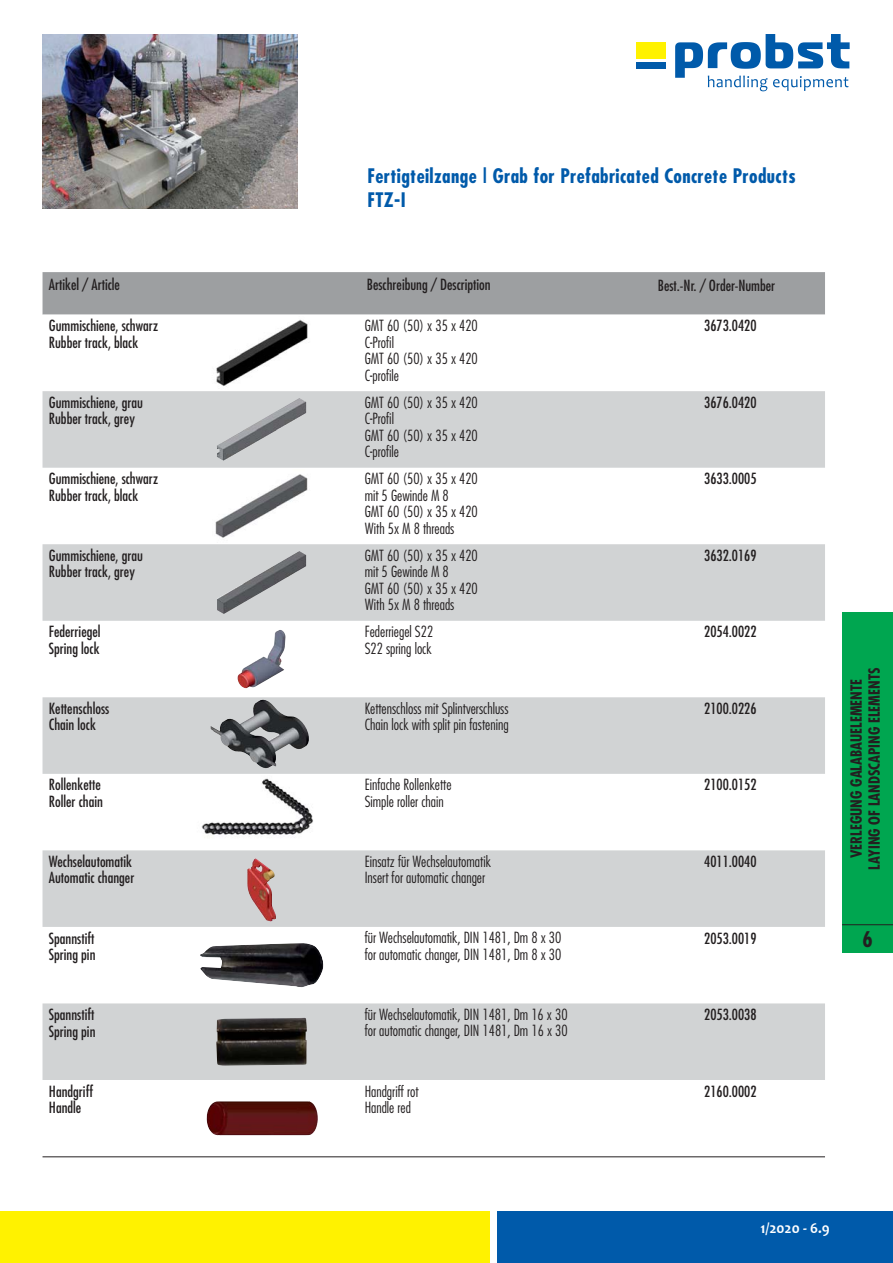
<style>
.page{position:relative;width:893px;height:1263px;background:#fff}
.page>*{position:absolute;margin:0;border:0;box-sizing:border-box;transform-origin:0 0}
.t1{font:700 condensed 21px "Futura";color:#231f20}
.t2{font:700 condensed 19.5px/24px "Futura";letter-spacing:.02em;color:#005aaa}
.t3{font:300 condensed 15px/16.5px "Futura";color:#231f20}
.t4{font:condensed 15px/16.5px "Futura";color:#231f20}
.t5{font:700 condensed 15px/18px "Futura";color:#231f20;text-align:center}
.t6{font:700 15px "Candara";color:#fff}
</style>
<div class="page">
<div style="left:497px;top:1212px;width:396px;height:51px;background:#005aaa"></div>
<div style="left:0;top:1212px;width:489px;height:51px;background:#fff200"></div>
<div style="left:636px;top:42px;width:29px;height:17px;background:#fff200"></div>
<div style="left:636px;top:62px;width:29px;height:6px;background:#005aaa"></div>
<svg style="left:675px;top:34px;width:175px;height:57px"></svg>
<div style="left:842px;top:612px;width:51px;height:340px;background:#00a650"></div>
<hr style="left:842px;top:924px;width:51px;height:1px;background:#231f20">
<img style="left:43px;top:34px;width:255px;height:174px">
<div style="left:43px;top:272px;width:782px;height:43px;background:#9d9fa1"></div>
<svg style="left:43px;top:391px;width:782px;height:689px;fill:#d1d3d4"></svg>
<img style="left:267px;top:869px;width:8px;height:21px">
<img style="left:254px;top:413px;width:52px;height:30px">
<img style="left:216px;top:319px;width:92px;height:68px">
<img style="left:212px;top:470px;width:99px;height:72px">
<img style="left:253px;top:566px;width:53px;height:31px">
<img style="left:208px;top:1101px;width:110px;height:34px">
<img style="left:277px;top:744px;width:30px;height:7px">
<img style="left:192px;top:776px;width:139px;height:72px">
<img style="left:261px;top:663px;width:23px;height:20px">
<img style="left:216px;top:1018px;width:91px;height:48px">
<img style="left:200px;top:943px;width:124px;height:44px">
<hr style="left:43px;top:1157px;width:782px;height:1px;background:#231f20">
<h2 class="t2" style="left:367px;top:166px;width:430px">Fertigteilzange | Grab for Prefabricated Concrete Products<br>FTZ-I</h2>
<p class="t4" style="left:49px;top:278px;width:73px">Artikel / Article</p>
<p class="t4" style="left:367px;top:278px;width:125px">Beschreibung / Description</p>
<p class="t4" style="left:49px;top:319px;width:111px">Gummischiene, schwarz<br>Rubber track, black</p>
<p class="t3" style="left:365px;top:318px;width:115px">GMT 60 (50) x 35 x 420<br>C-Profil<br>GMT 60 (50) x 35 x 420<br>C-profile</p>
<p class="t4" style="left:704px;top:319px;width:54px">3673.0420</p>
<p class="t4" style="left:49px;top:395px;width:96px">Gummischiene, grau<br>Rubber track, grey</p>
<p class="t3" style="left:365px;top:395px;width:115px">GMT 60 (50) x 35 x 420<br>C-Profil<br>GMT 60 (50) x 35 x 420<br>C-profile</p>
<p class="t4" style="left:704px;top:395px;width:54px">3676.0420</p>
<p class="t4" style="left:49px;top:472px;width:111px">Gummischiene, schwarz<br>Rubber track, black</p>
<p class="t3" style="left:365px;top:471px;width:115px">GMT 60 (50) x 35 x 420 mit 5 Gewinde M 8<br>GMT 60 (50) x 35 x 420<br>With 5x M 8 threads</p>
<p class="t4" style="left:704px;top:472px;width:54px">3633.0005</p>
<p class="t4" style="left:49px;top:548px;width:96px">Gummischiene, grau<br>Rubber track, grey</p>
<p class="t3" style="left:365px;top:548px;width:115px">GMT 60 (50) x 35 x 420 mit 5 Gewinde M 8<br>GMT 60 (50) x 35 x 420<br>With 5x M 8 threads</p>
<p class="t4" style="left:704px;top:548px;width:54px">3632.0169</p>
<p class="t4" style="left:49px;top:625px;width:53px">Federriegel<br>Spring lock</p>
<p class="t3" style="left:365px;top:625px;width:70px">Federriegel S22<br>S22 spring lock</p>
<p class="t4" style="left:704px;top:625px;width:54px">2054.0022</p>
<p class="t4" style="left:658px;top:278px;width:119px">Best.-Nr. / Order-Number</p>
<p class="t4" style="left:49px;top:701px;width:62px">Kettenschloss<br>Chain lock</p>
<p class="t3" style="left:365px;top:701px;width:145px">Kettenschloss mit Splintverschluss<br>Chain lock with split pin fastening</p>
<p class="t4" style="left:704px;top:701px;width:54px">2100.0226</p>
<p class="t4" style="left:49px;top:778px;width:56px">Rollenkette<br>Roller chain</p>
<p class="t3" style="left:365px;top:778px;width:88px">Einfache Rollenkette<br>Simple roller chain</p>
<p class="t4" style="left:704px;top:778px;width:54px">2100.0152</p>
<p class="t4" style="left:49px;top:854px;width:87px">Wechselautomatik<br>Automatic changer</p>
<p class="t3" style="left:365px;top:854px;width:128px">Einsatz für Wechselautomatik<br>Insert for automatic changer</p>
<p class="t4" style="left:704px;top:854px;width:54px">4011.0040</p>
<p class="t4" style="left:49px;top:931px;width:48px">Spannstift<br>Spring pin</p>
<p class="t3" style="left:365px;top:931px;width:198px">für Wechselautomatik, DIN 1481, Dm 8 x 30 for automatic changer, DIN 1481, Dm 8 x 30</p>
<p class="t4" style="left:704px;top:931px;width:54px">2053.0019</p>
<p class="t4" style="left:49px;top:1007px;width:48px">Spannstift<br>Spring pin</p>
<p class="t3" style="left:365px;top:1007px;width:204px">für Wechselautomatik, DIN 1481, Dm 16 x 30 for automatic changer, DIN 1481, Dm 16 x 30</p>
<p class="t4" style="left:704px;top:1007px;width:54px">2053.0038</p>
<p class="t4" style="left:49px;top:1084px;width:46px">Handgriff<br>Handle</p>
<p class="t3" style="left:365px;top:1084px;width:55px">Handgriff rot<br>Handle red</p>
<p class="t4" style="left:704px;top:1084px;width:54px">2160.0002</p>
<p class="t5" style="left:849px;top:870px;width:203px;rotate:-90deg">VERLEGUNG GALABAUELEMENTE<br>LAYING OF LANDSCAPING ELEMENTS</p>
<h1 class="t1" style="left:862px;top:930px;width:12px">6</h1>
<p class="t6" style="left:760px;top:1222px;width:71px">1/2020 - 6.9</p>
</div>
